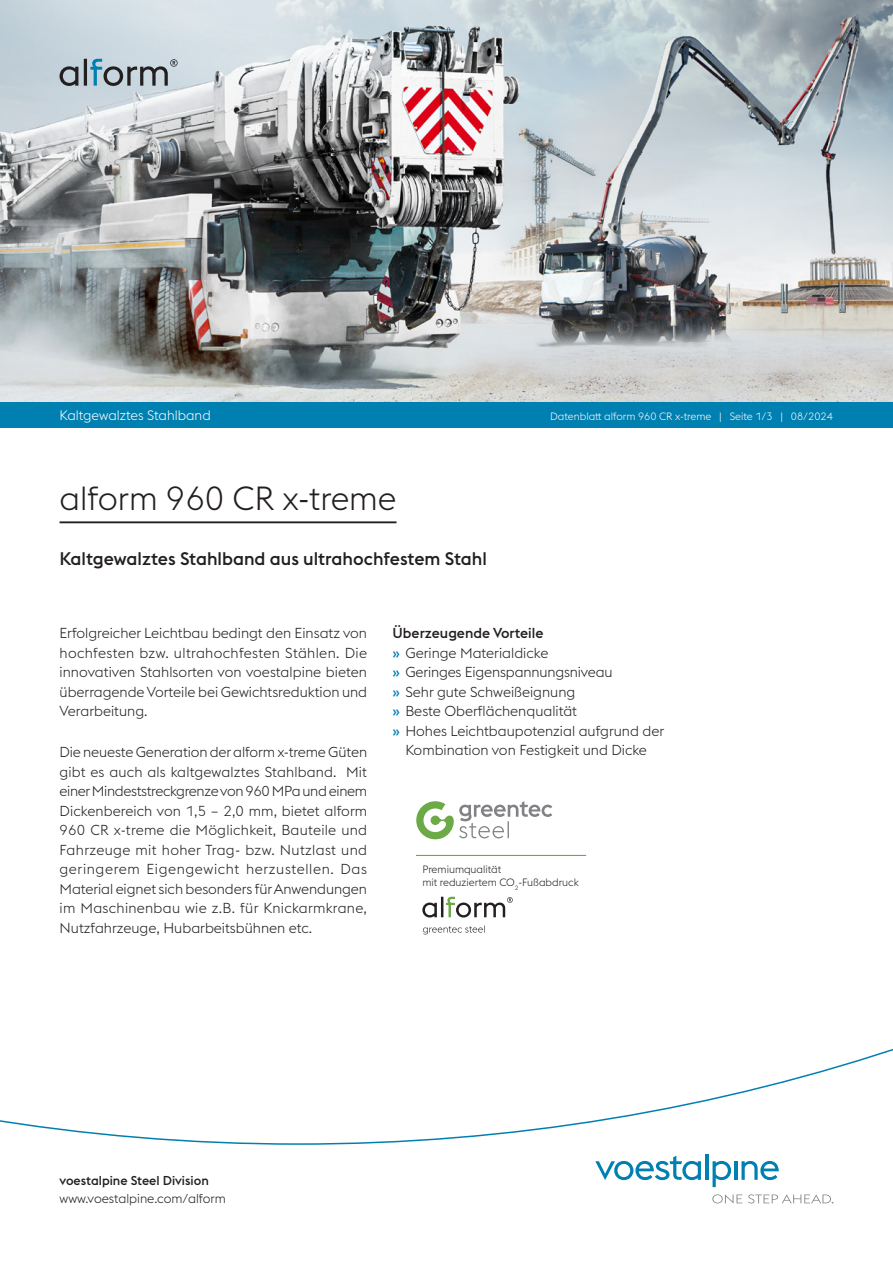
<style>
.page{position:relative;width:893px;height:1263px;background:#fff}
.page>*{position:absolute;margin:0;border:0;box-sizing:border-box;transform-origin:0 0}
.t1{font:300 33px "voestalpine";color:#231f20}
.t2{font:500 18px "voestalpine";color:#231f20}
.t3{font:300 14.25px/19.5px "voestalpine";color:#231f20;text-align:justify}
.t4{font:500 14.25px "voestalpine";color:#231f20}
.t5{font:300 13.5px "voestalpine";color:#fff}
.t6{font:300 12.75px "voestalpine";color:#231f20}
.t7{font:500 12.75px "voestalpine";color:#231f20}
.t8{font:300 10.5px "voestalpine";color:#fff}
.t9{font:300 10.5px/13.5px "voestalpine";color:#231f20}
.s1{font-weight:500;color:#007fb1}
</style>
<div class="page">
<svg style="left:0;top:1048px;width:893px;height:97px"></svg>
<svg style="left:595px;top:1156px;width:106px;height:24px"></svg>
<hr style="left:705px;top:1154px;width:3px;height:26px;background:#007fb1">
<svg style="left:713px;top:1161px;width:18px;height:26px"></svg>
<hr style="left:734px;top:1161px;width:3px;height:19px;background:#007fb1">
<svg style="left:741px;top:1161px;width:38px;height:19px"></svg>
<svg style="left:712px;top:1194px;width:30px;height:9px"></svg>
<svg style="left:748px;top:1194px;width:85px;height:9px"></svg>
<img style="left:0;top:0;width:893px;height:402px">
<div style="left:0;top:402px;width:893px;height:25px;background:#007fb1"></div>
<svg style="left:60px;top:59px;width:118px;height:27px;background:#98a6ae"></svg>
<hr style="left:60px;top:521px;width:336px;height:2px;background:#231f20">
<svg style="left:416px;top:801px;width:136px;height:38px"></svg>
<hr style="left:416px;top:855px;width:170px;height:1px;background:#6baa47">
<svg style="left:422px;top:897px;width:91px;height:20px"></svg>
<svg style="left:423px;top:925px;width:62px;height:9px"></svg>
<p class="t5" style="left:60px;top:407px;width:153px">Kaltgewalztes Stahlband</p>
<p class="t8" style="left:550px;top:410px;width:284px">Datenblatt alform 960 CR x-treme | Seite 1/3 | 08/2024</p>
<h1 class="t1" style="left:60px;top:480px;width:338px">alform 960 CR x-treme</h1>
<p class="t2" style="left:60px;top:548px;width:429px">Kaltgewalztes Stahlband aus ultrahochfestem Stahl</p>
<p class="t3" style="left:60px;top:623px;width:309px">Erfolgreicher Leichtbau bedingt den Einsatz von hochfesten bzw. ultrahochfesten Stählen. Die innovativen Stahlsorten von voestalpine bieten überragende Vorteile bei Gewichtsreduktion und Verarbeitung.</p>
<p class="t3" style="left:60px;top:742px;width:309px">Die neueste Generation der alform x-treme Güten gibt es auch als kaltgewalztes Stahlband. Mit einer Mindeststreckgrenze von 960 MPa und einem Dickenbereich von 1,5 – 2,0 mm, bietet alform 960 CR x-treme die Möglichkeit, Bauteile und Fahrzeuge mit hoher Trag- bzw. Nutzlast und geringerem Eigengewicht herzustellen. Das Material eignet sich besonders für Anwendungen im Maschinenbau wie z.B. für Knickarmkrane, Nutzfahrzeuge, Hubarbeitsbühnen etc.</p>
<p class="t4" style="left:393px;top:624px;width:152px">Überzeugende Vorteile</p>
<p class="t3" style="left:393px;top:643px;width:157px"><span class="s1">»</span> Geringe Materialdicke</p>
<p class="t3" style="left:393px;top:662px;width:221px"><span class="s1">»</span> Geringes Eigenspannungsniveau</p>
<p class="t3" style="left:393px;top:682px;width:184px"><span class="s1">»</span> Sehr gute Schweißeignung</p>
<p class="t3" style="left:393px;top:701px;width:186px"><span class="s1">»</span> Beste Oberflächenqualität</p>
<p class="t3" style="left:393px;top:721px;width:273px"><span class="s1">»</span> Hohes Leichtbaupotenzial aufgrund der</p>
<p class="t3" style="left:405px;top:740px;width:243px">Kombination von Festigkeit und Dicke</p>
<p class="t9" style="left:422px;top:862px;width:158px">Premiumqualität<br>mit reduziertem CO<sub>2</sub>-Fußabdruck</p>
<p class="t7" style="left:60px;top:1173px;width:151px">voestalpine Steel Division</p>
<p class="t6" style="left:60px;top:1191px;width:168px">www.voestalpine.com/alform</p>
</div>
